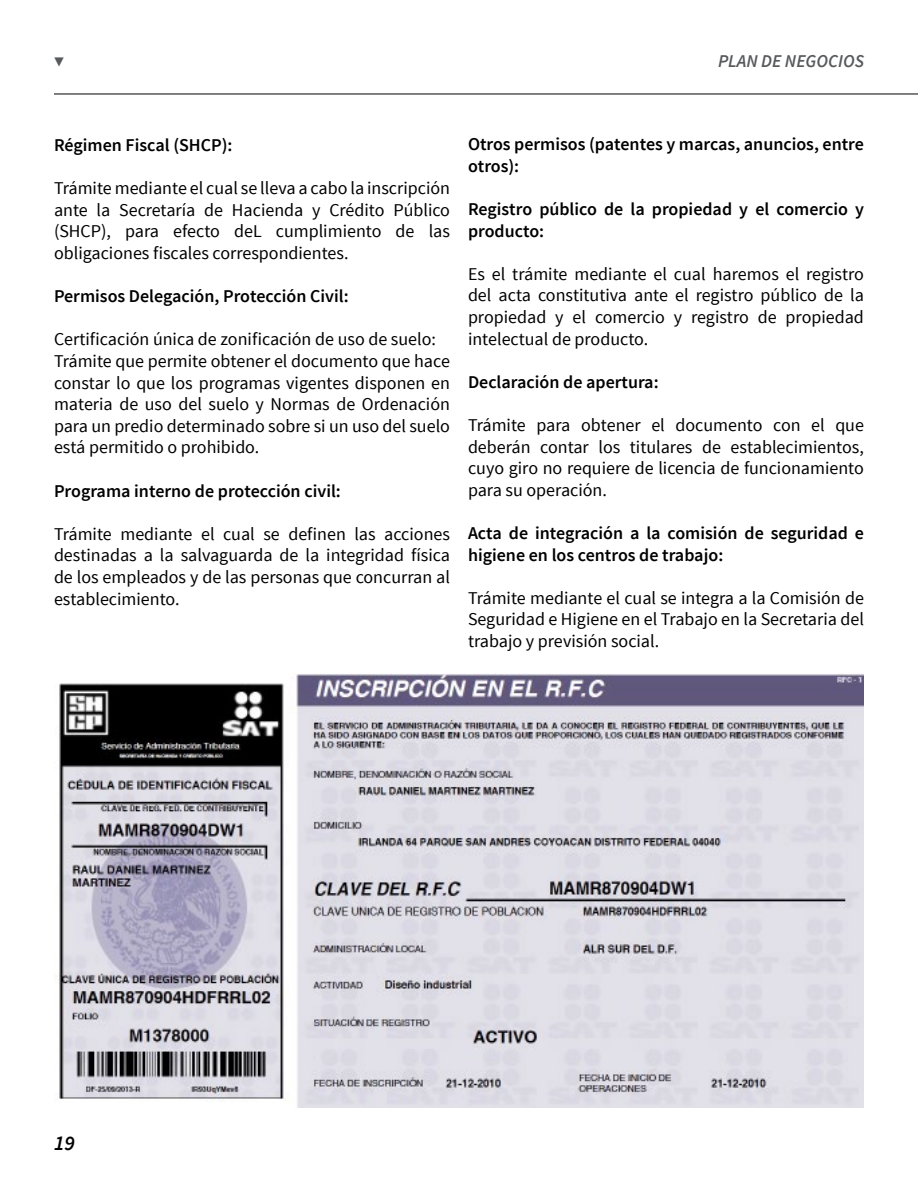
<style>
.page{position:relative;width:918px;height:1188px;background:#fff}
.page>*{position:absolute;margin:0;border:0;box-sizing:border-box;transform-origin:0 0}
.t1{font:italic 600 21px "Source Sans Pro";color:#000}
.t2{font:18px/21.6px "Source Sans Pro";color:#000;text-align:justify}
.t3{font:600 18px/21.6px "Source Sans Pro";color:#000}
.t4{font:italic 600 18px "Source Sans Pro";color:#58595b}
</style>
<div class="page">
<hr style="left:54px;top:94px;width:864px;height:1px;background:#000">
<img style="left:59px;top:674px;width:805px;height:434px">
<p class="t4" style="left:54px;top:50px;width:12px">▼</p>
<p class="t4" style="left:718px;top:50px;width:147px">PLAN DE NEGOCIOS</p>
<p class="t3" style="left:54px;top:135px;width:180px">Régimen Fiscal (SHCP):</p>
<p class="t2" style="left:54px;top:178px;width:398px">Trámite mediante el cual se lleva a cabo la inscripción ante la Secretaría de Hacienda y Crédito Público (SHCP), para efecto deL cumplimiento de las obligaciones fiscales correspondientes.</p>
<p class="t3" style="left:54px;top:286px;width:296px">Permisos Delegación, Protección Civil:</p>
<p class="t2" style="left:54px;top:329px;width:398px;text-align:left">Certificación única de zonificación de uso de suelo:<br>Trámite que permite obtener el documento que hace constar lo que los programas vigentes disponen en materia de uso del suelo y Normas de Ordenación para un predio determinado sobre si un uso del suelo está permitido o prohibido.</p>
<p class="t3" style="left:54px;top:480px;width:288px">Programa interno de protección civil:</p>
<p class="t2" style="left:54px;top:523px;width:398px">Trámite mediante el cual se definen las acciones destinadas a la salvaguarda de la integridad física de los empleados y de las personas que concurran al establecimiento.</p>
<p class="t3" style="left:468px;top:134px;width:397px">Otros permisos (patentes y marcas, anuncios, entre otros):</p>
<p class="t3" style="left:468px;top:199px;width:397px">Registro público de la propiedad y el comercio y producto:</p>
<p class="t2" style="left:468px;top:263px;width:398px">Es el trámite mediante el cual haremos el registro del acta constitutiva ante el registro público de la propiedad y el comercio y registro de propiedad intelectual de producto.</p>
<p class="t3" style="left:468px;top:372px;width:192px">Declaración de apertura:</p>
<p class="t2" style="left:468px;top:415px;width:398px">Trámite para obtener el documento con el que deberán contar los titulares de establecimientos, cuyo giro no requiere de licencia de funcionamiento para su operación.</p>
<p class="t3" style="left:468px;top:523px;width:398px">Acta de integración a la comisión de seguridad e higiene en los centros de trabajo:</p>
<p class="t2" style="left:468px;top:587px;width:398px">Trámite mediante el cual se integra a la Comisión de Seguridad e Higiene en el Trabajo en la Secretaria del trabajo y previsión social.</p>
<p class="t1" style="left:54px;top:1130px;width:22px">19</p>
</div>
